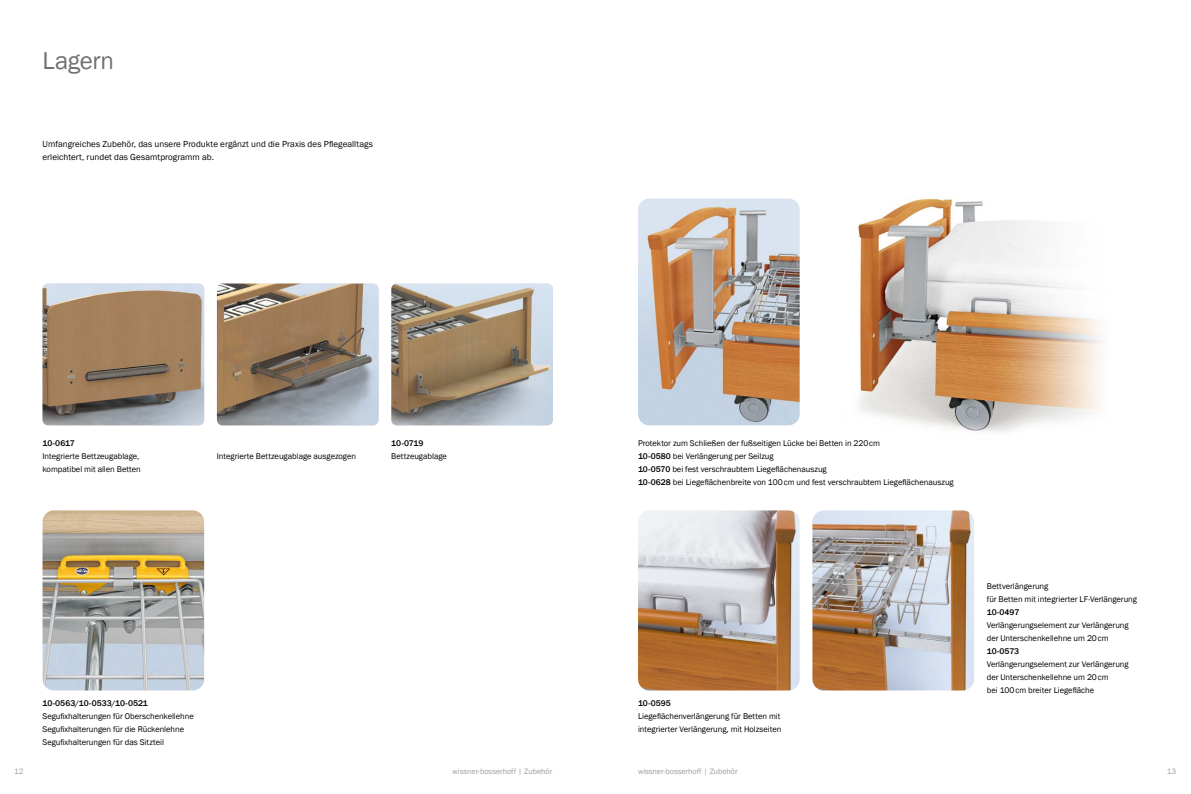
<style>
.page{position:relative;width:1191px;height:794px;background:#fff}
.page>*{position:absolute;margin:0;border:0;box-sizing:border-box;transform-origin:0 0}
.t1{font:25px "Franklin Gothic";letter-spacing:-.015em;color:#6f6f6e}
.t2{font:9px/13px "Franklin Gothic";letter-spacing:.005em;color:#000}
.t3{font:8.5px/13px "Franklin Gothic";letter-spacing:-.005em;color:#000}
.t4{font:500 8.5px "Franklin Gothic";letter-spacing:-.005em;color:#000}
.t5{font:8px "Franklin Gothic";color:#9c9d9d}
.s1{font-weight:500}
</style>
<div class="page">
<img style="left:638px;top:198px;width:161px;height:227px">
<img style="left:858px;top:198px;width:246px;height:234px">
<img style="left:391px;top:283px;width:162px;height:142px">
<img style="left:812px;top:510px;width:162px;height:180px">
<img style="left:638px;top:510px;width:161px;height:180px">
<img style="left:43px;top:510px;width:161px;height:180px">
<img style="left:43px;top:283px;width:161px;height:142px">
<img style="left:217px;top:283px;width:161px;height:142px">
<h1 class="t1" style="left:43px;top:45px;width:73px">Lagern</h1>
<p class="t2" style="left:43px;top:137px;width:332px">Umfangreiches Zubehör, das unsere Produkte ergänzt und die Praxis des Pflegealltags erleichtert, rundet das Gesamtprogramm ab.</p>
<p class="t4" style="left:43px;top:437px;width:34px">10-0617</p>
<p class="t3" style="left:43px;top:449px;width:100px">Integrierte Bettzeugablage, kompatibel mit allen Betten</p>
<p class="t4" style="left:391px;top:437px;width:34px">10-0719</p>
<p class="t3" style="left:217px;top:449px;width:141px">Integrierte Bettzeugablage ausgezogen</p>
<p class="t3" style="left:391px;top:449px;width:57px">Bettzeugablage</p>
<p class="t4" style="left:43px;top:697px;width:107px">10-0563/10-0533/10-0521</p>
<p class="t3" style="left:43px;top:709px;width:153px">Segufixhalterungen für Oberschenkellehne<br>Segufixhalterungen für die Rückenlehne<br>Segufixhalterungen für das Sitzteil</p>
<p class="t3" style="left:638px;top:436px;width:317px">Protektor zum Schließen der fußseitigen Lücke bei Betten in 220cm<br><span class="s1">10-0580</span> bei Verlängerung per Seilzug<br><span class="s1">10-0570</span> bei fest verschraubtem Liegeflächenauszug<br><span class="s1">10-0628</span> bei Liegeflächenbreite von 100cm und fest verschraubtem Liegeflächenauszug</p>
<p class="t4" style="left:638px;top:697px;width:34px">10-0595</p>
<p class="t3" style="left:638px;top:709px;width:145px">Liegeflächenverlängerung für Betten mit integrierter Verlängerung, mit Holzseiten</p>
<p class="t3" style="left:986px;top:579px;width:152px">Bettverlängerung<br>für Betten mit integrierter LF-Verlängerung</p>
<p class="t4" style="left:986px;top:606px;width:34px">10-0497</p>
<p class="t3" style="left:986px;top:618px;width:143px">Verlängerungselement zur Verlängerung der Unterschenkellehne um 20cm</p>
<p class="t4" style="left:986px;top:645px;width:34px">10-0573</p>
<p class="t3" style="left:986px;top:657px;width:143px">Verlängerungselement zur Verlängerung der Unterschenkellehne um 20cm<br>bei 100cm breiter Liegefläche</p>
<p class="t5" style="left:14px;top:766px;width:11px">12</p>
<p class="t5" style="left:452px;top:766px;width:101px">wissner-bosserhoff | Zubehör</p>
<p class="t5" style="left:638px;top:766px;width:101px">wissner-bosserhoff | Zubehör</p>
<p class="t5" style="left:1166px;top:766px;width:11px">13</p>
</div>
